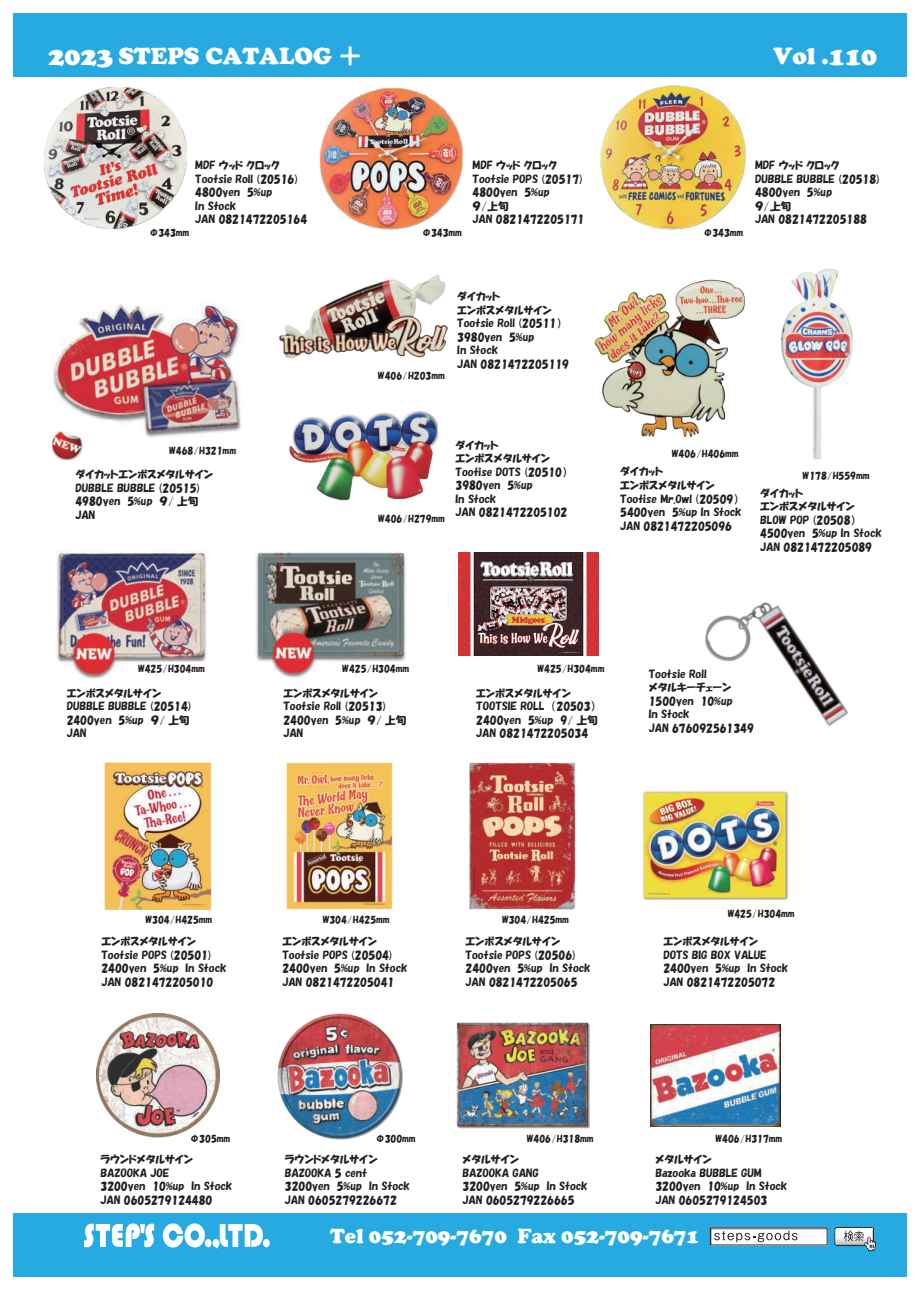
<style>
.page{position:relative;width:919px;height:1289px;background:#fff}
.page>*{position:absolute;margin:0;border:0;box-sizing:border-box;transform-origin:0 0}
.t1{font:900 24px "Cooper";color:#fff}
.t2{font:900 21px "Cooper";color:#fff}
.t3{font:10.5px/13.5px "HGP Soei Kakupoptai";color:#231f20}
.t4{font:9px "HGP Soei Kakupoptai";color:#231f20}
.s1{font-size:27px}
.s2{font-family:"Koz Go Pr 6 N";font-weight:400}
</style>
<div class="page">
<img style="left:600px;top:85px;width:146px;height:145px">
<img style="left:52px;top:301px;width:189px;height:137px">
<img style="left:56px;top:550px;width:151px;height:129px">
<img style="left:255px;top:551px;width:151px;height:127px">
<div style="left:13px;top:13px;width:893px;height:63px;background:#26aae1"></div>
<svg style="left:340px;top:46px;width:20px;height:20px"></svg>
<div style="left:14px;top:1212px;width:892px;height:64px;background:#26aae1"></div>
<svg style="left:84px;top:1223px;width:70px;height:25px"></svg>
<svg style="left:163px;top:1223px;width:42px;height:24px"></svg>
<svg style="left:205px;top:1238px;width:7px;height:9px"></svg>
<svg style="left:263px;top:1238px;width:7px;height:9px"></svg>
<svg style="left:212px;top:1224px;width:51px;height:24px"></svg>
<svg style="left:834px;top:1227px;width:42px;height:24px"></svg>
<svg style="left:709px;top:1227px;width:119px;height:19px"></svg>
<img style="left:52px;top:429px;width:31px;height:31px">
<img style="left:781px;top:269px;width:72px;height:191px">
<img style="left:289px;top:410px;width:149px;height:91px">
<img style="left:594px;top:279px;width:151px;height:159px">
<img style="left:279px;top:274px;width:169px;height:85px">
<img style="left:650px;top:1024px;width:130px;height:101px">
<img style="left:642px;top:791px;width:147px;height:110px">
<img style="left:96px;top:1013px;width:123px;height:123px">
<img style="left:104px;top:762px;width:108px;height:148px">
<img style="left:277px;top:1013px;width:126px;height:127px">
<img style="left:286px;top:762px;width:107px;height:148px">
<img style="left:456px;top:1022px;width:134px;height:107px">
<img style="left:469px;top:762px;width:107px;height:148px">
<img style="left:705px;top:602px;width:144px;height:125px">
<img style="left:458px;top:552px;width:141px;height:103px">
<img style="left:44px;top:87px;width:143px;height:143px">
<img style="left:319px;top:88px;width:144px;height:142px">
<h1 class="t1" style="left:48px;top:47px;width:315px"><span class="s1">2023</span> STEPS CATALOG <span class="s2">＋</span></h1>
<h1 class="t1" style="left:773px;top:47px;width:106px">Vol .<span class="s1">110</span></h1>
<p class="t3" style="left:195px;top:158px;width:113px">MDF ウッド クロック<br>Tootsie Roll (20516)<br>4800yen 5%up<br>In Stock<br>JAN 0821472205164</p>
<p class="t3" style="left:472px;top:158px;width:113px">MDF ウッド クロック<br>Tootsie POPS (20517)<br>4800yen 5%up<br>９/上旬<br>JAN 0821472205171</p>
<p class="t3" style="left:755px;top:158px;width:126px">MDF ウッド クロック<br>DUBBLE BUBBLE (20518)<br>4800yen 5%up<br>９/上旬<br>JAN 0821472205188</p>
<p class="t4" style="left:149px;top:228px;width:41px">Φ343mm</p>
<p class="t4" style="left:422px;top:228px;width:41px">Φ343mm</p>
<p class="t4" style="left:703px;top:228px;width:41px">Φ343mm</p>
<p class="t3" style="left:457px;top:289px;width:113px">ダイカット<br>エンボスメタルサイン<br>Tootsie Roll (20511）<br>3980yen 5%up<br>In Stock<br>JAN 0821472205119</p>
<p class="t4" style="left:378px;top:371px;width:68px">W406/H203mm</p>
<p class="t4" style="left:169px;top:446px;width:68px">W468/H321mm</p>
<p class="t3" style="left:75px;top:468px;width:139px">ダイカットエンボスメタルサイン<br>DUBBLE BUBBLE (20515)<br>4980yen 5%up ９/ 上旬<br>JAN</p>
<p class="t4" style="left:378px;top:514px;width:68px">W406/H279mm</p>
<p class="t3" style="left:455px;top:438px;width:113px">ダイカット<br>エンボスメタルサイン<br>Tootise DOTS (20510）<br>3980yen 5%up<br>In Stock<br>JAN 0821472205102</p>
<p class="t4" style="left:671px;top:449px;width:68px">W406/H406mm</p>
<p class="t3" style="left:620px;top:465px;width:44px">ダイカット</p>
<p class="t4" style="left:802px;top:471px;width:68px">W178/H559mm</p>
<p class="t3" style="left:620px;top:478px;width:123px">エンボスメタルサイン<br>Tootise Mr.Owl (20509）<br>5400yen 5%up In Stock<br>JAN 0821472205096</p>
<p class="t3" style="left:760px;top:486px;width:123px">ダイカット<br>エンボスメタルサイン<br>BLOW POP (20508）<br>4500yen 5%up In Stock<br>JAN 0821472205089</p>
<p class="t4" style="left:138px;top:664px;width:68px">W425/H304mm</p>
<p class="t3" style="left:67px;top:686px;width:126px">エンボスメタルサイン<br>DUBBLE BUBBLE (20514)<br>2400yen 5%up ９/ 上旬<br>JAN</p>
<p class="t4" style="left:342px;top:664px;width:68px">W425/H304mm</p>
<p class="t3" style="left:283px;top:686px;width:124px">エンボスメタルサイン<br>Tootsie Roll (20513)<br>2400yen 5%up ９/ 上旬<br>JAN</p>
<p class="t4" style="left:537px;top:664px;width:68px">W425/H304mm</p>
<p class="t3" style="left:476px;top:686px;width:123px">エンボスメタルサイン<br>TOOTSIE ROLL　（20503）<br>2400yen 5%up 9/ 上旬<br>JAN 0821472205034</p>
<p class="t3" style="left:648px;top:667px;width:106px">Tootsie Roll<br>メタルキーチェーン<br>1500yen 10%up 　<br>In Stock<br>JAN 676092561349</p>
<p class="t4" style="left:145px;top:915px;width:68px">W304/H425mm</p>
<p class="t4" style="left:502px;top:915px;width:68px">W304/H425mm</p>
<p class="t4" style="left:323px;top:915px;width:68px">W304/H425mm</p>
<p class="t3" style="left:101px;top:934px;width:126px">エンボスメタルサイン<br>Tootsie POPS (20501)<br>2400yen 5%up In Stock<br>JAN 0821472205010</p>
<p class="t3" style="left:282px;top:934px;width:126px">エンボスメタルサイン<br>Tootsie POPS (20504)<br>2400yen 5%up In Stock<br>JAN 0821472205041</p>
<p class="t3" style="left:465px;top:934px;width:126px">エンボスメタルサイン<br>Tootsie POPS (20506)<br>2400yen 5%up In Stock<br>JAN 0821472205065</p>
<p class="t4" style="left:727px;top:909px;width:68px">W425/H304mm</p>
<p class="t3" style="left:663px;top:934px;width:126px">エンボスメタルサイン<br>DOTS BIG BOX VALUE<br>2400yen 5%up In Stock<br>JAN 0821472205072</p>
<p class="t4" style="left:190px;top:1134px;width:41px">Φ305mm</p>
<p class="t4" style="left:376px;top:1134px;width:41px">Φ300mm</p>
<p class="t4" style="left:526px;top:1134px;width:68px">W406/H318mm</p>
<p class="t4" style="left:715px;top:1134px;width:68px">W406/H317mm</p>
<p class="t3" style="left:655px;top:1152px;width:133px">メタルサイン<br>Bazooka BUBBLE GUM<br>3200yen 10%up In Stock<br>JAN 0605279124503</p>
<p class="t3" style="left:100px;top:1152px;width:140px">ラウンドメタルサイン<br>BAZOOKA JOE<br>3200yen 10%up In Stock　<br>JAN 0605279124480</p>
<p class="t3" style="left:462px;top:1152px;width:126px">メタルサイン<br>BAZOOKA GANG<br>3200yen 5%up In Stock<br>JAN 0605279226665</p>
<p class="t3" style="left:285px;top:1152px;width:133px">ラウンドメタルサイン<br>BAZOOKA 5 cent<br>3200yen 5%up In Stock　<br>JAN 0605279226672</p>
<h2 class="t2" style="left:330px;top:1228px;width:370px">Tel 052-709-7670 Fax 052-709-7671</h2>
</div>
